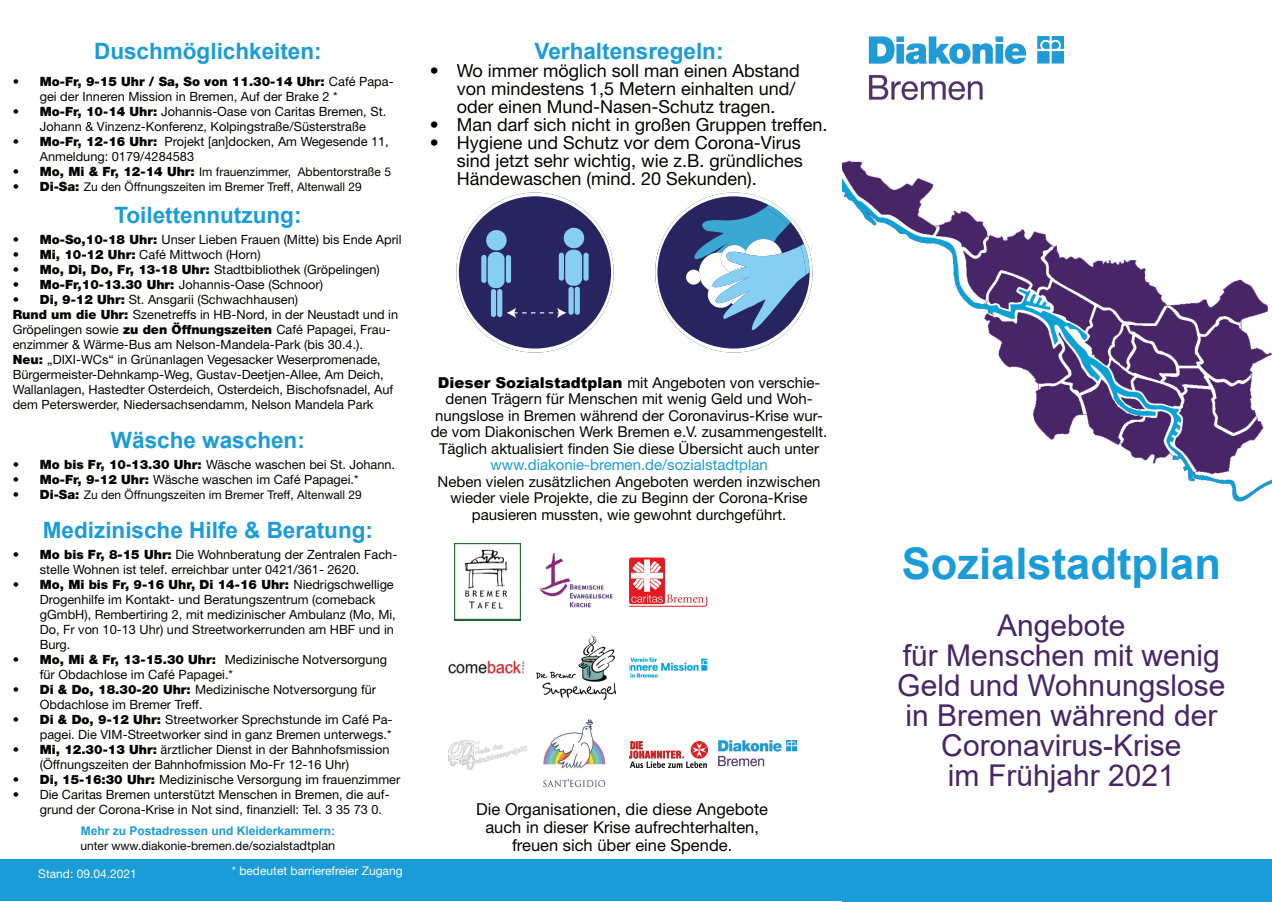
<style>
.page{position:relative;width:1272px;height:902px;background:#fff}
.page>*{position:absolute;margin:0;border:0;box-sizing:border-box;transform-origin:0 0}
.t1{font:700 43.5px "Arial";color:#1a9cd8}
.t2{font:30px/30px "Arial";color:#472566;text-align:center}
.t3{font:700 22.5px "Arial";color:#1a9cd8}
.t4{font:18px/18px "Helvetica Neue LT Std";color:#040503}
.t5{font:16.5px/18px "Helvetica Neue LT Std";color:#040503;text-align:center}
.t6{font:15px/16.5px "Helvetica Neue LT Std";color:#040503;text-align:center}
.t7{font:15px "Helvetica Neue LT Std";color:#1e9bd7}
.t8{font:12.75px/15px "Helvetica Neue LT Std";color:#040503}
.t9{font:12px "Helvetica Neue LT Std";color:#040503}
.t10{font:12px "Helvetica Neue LT Std";color:#fff}
.t11{font:700 12px "Arial";color:#1a9cd8}
.s1{font-weight:900}
.s2{font-weight:900;font-size:12.75px}
.s3{font-size:12.75px}
.s4{font-family:"Arial";font-weight:900}
</style>
<div class="page">
<img style="left:842px;top:160px;width:429px;height:342px">
<div style="left:0;top:859px;width:1271px;height:42px;background:#1a9cd8"></div>
<img style="left:868px;top:37px;width:195px;height:64px">
<svg style="left:456px;top:192px;width:157px;height:160px"></svg>
<svg style="left:655px;top:192px;width:157px;height:160px"></svg>
<div style="left:629px;top:557px;width:36px;height:47px;background:#e21a21;border-radius:2px"></div>
<svg style="left:629px;top:559px;width:78px;height:47px"></svg>
<img style="left:629px;top:657px;width:78px;height:21px">
<img style="left:539px;top:552px;width:74px;height:56px">
<img style="left:536px;top:635px;width:79px;height:64px">
<img style="left:629px;top:741px;width:78px;height:26px">
<img style="left:448px;top:740px;width:79px;height:29px">
<img style="left:454px;top:543px;width:67px;height:77px">
<img style="left:448px;top:660px;width:77px;height:14px">
<img style="left:718px;top:740px;width:78px;height:27px">
<img style="left:543px;top:719px;width:63px;height:69px">
<h3 class="t3" style="left:94px;top:35px;width:229px">Duschmöglichkeiten:</h3>
<p class="t8" style="left:40px;top:74px;width:355px;text-indent:-27px"><span class="s1">• Mo-Fr, 9-15 Uhr / Sa, So von 11.30-14 Uhr:</span> Café Papa&shy;gei der Inneren Mission in Bremen, Auf der Brake 2 *</p>
<p class="t8" style="left:13px;top:104px;width:375px;text-align:center"><span class="s1">• Mo-Fr, 10-14 Uhr:</span> Johannis-Oase von Caritas Bremen, St.<br>Johann &amp; Vinzenz-Konferenz, Kolpingstraße/Süsterstraße</p>
<p class="t8" style="left:40px;top:134px;width:350px;text-indent:-27px"><span class="s1">• Mo-Fr, 12-16 Uhr:</span> Projekt [an]docken, Am Wegesende 11,<br>Anmeldung: 0179/4284583</p>
<p class="t9" style="left:13px;top:164px;width:380px"><span class="s2">• Mo, Mi &amp; Fr, 12-14 Uhr:</span> Im frauenzimmer, Abbentorstraße 5</p>
<p class="t9" style="left:13px;top:179px;width:350px"><span class="s2">• Di-Sa:</span> Zu den Öffnungszeiten im Bremer Treff, Altenwall 29</p>
<h3 class="t3" style="left:114px;top:199px;width:189px">Toilettennutzung:</h3>
<p class="t8" style="left:13px;top:231px;width:390px"><span class="s1">• Mo-So,10-18 Uhr:</span> Unser Lieben Frauen (Mitte) bis Ende April</p>
<p class="t8" style="left:13px;top:246px;width:249px"><span class="s1">• Mi, 10-12 Uhr:</span> Café Mittwoch (Horn)</p>
<p class="t8" style="left:13px;top:261px;width:368px"><span class="s1">• Mo, Di, Do, Fr, 13-18 Uhr:</span> Stadtbibliothek (Gröpelingen)</p>
<p class="t8" style="left:13px;top:276px;width:312px"><span class="s1">• Mo-Fr,10-13.30 Uhr:</span> Johannis-Oase (Schnoor)</p>
<p class="t8" style="left:13px;top:291px;width:387px"><span class="s1">• Di, 9-12 Uhr:</span> St. Ansgarii (Schwachhausen)<br><span class="s1">Rund um die Uhr:</span> Szenetreffs in HB-Nord, in der Neustadt und in Gröpelingen sowie <span class="s1">zu den Öffnungszeiten</span> Café Papagei, Frau&shy;enzimmer &amp; Wärme-Bus am Nelson-Mandela-Park (bis 30.4.).<br><span class="s1">Neu:</span> „DIXI-WCs“ in Grünanlagen Vegesacker Weserpromenade, Bürgermeister-Dehnkamp-Weg, Gustav-Deetjen-Allee, Am Deich, Wallanlagen, Hastedter Osterdeich, Osterdeich, Bischofsnadel, Auf dem Peterswerder, Niedersachsendamm, Nelson Mandela Park</p>
<h3 class="t3" style="left:111px;top:424px;width:195px">Wäsche waschen:</h3>
<p class="t8" style="left:13px;top:456px;width:384px"><span class="s1">• Mo bis Fr, 10-13.30 Uhr:</span> Wäsche waschen bei St. Johann.</p>
<p class="t8" style="left:13px;top:471px;width:347px"><span class="s1">• Mo-Fr, 9-12 Uhr:</span> Wäsche waschen im Café Papagei.*</p>
<p class="t9" style="left:13px;top:487px;width:350px"><span class="s2">• Di-Sa:</span> Zu den Öffnungszeiten im Bremer Treff, Altenwall 29</p>
<h3 class="t3" style="left:43px;top:514px;width:332px">Medizinische Hilfe &amp; Beratung:</h3>
<p class="t8" style="left:40px;top:546px;width:359px;text-indent:-27px"><span class="s1">• Mo bis Fr, 8-15 Uhr:</span> Die Wohnberatung der Zentralen Fach&shy;stelle Wohnen ist telef. erreichbar unter 0421/361- 2620.</p>
<p class="t8" style="left:40px;top:576px;width:357px;text-indent:-27px"><span class="s1">• Mo, Mi bis Fr, 9-16 Uhr, Di 14-16 Uhr:</span> Niedrigschwellige Drogenhilfe im Kontakt- und Beratungszentrum (comeback gGmbH), Rembertiring 2, mit medizinischer Ambulanz (Mo, Mi, Do, Fr von 10-13 Uhr) und Streetworkerrunden am HBF und in Burg.</p>
<p class="t8" style="left:40px;top:651px;width:349px;text-indent:-27px"><span class="s1">• Mo, Mi &amp; Fr, 13-15.30 Uhr:</span> Medizinische Notversorgung für Obdachlose im Café Papagei.*</p>
<p class="t8" style="left:40px;top:681px;width:338px;text-indent:-27px"><span class="s1">• Di &amp; Do, 18.30-20 Uhr:</span> Medizinische Notversorgung für<br>Obdachlose im Bremer Treff.</p>
<p class="t8" style="left:13px;top:711px;width:381px;text-align:right"><span class="s1">• Di &amp; Do, 9-12 Uhr:</span> Streetworker Sprechstunde im Café Pa&shy;pagei. Die VIM-Streetworker sind in ganz Bremen unterwegs.*</p>
<p class="t8" style="left:40px;top:741px;width:351px;text-indent:-27px"><span class="s1">• Mi, 12.30-13 Uhr:</span> ärztlicher Dienst in der Bahnhofsmission (Öffnungszeiten der Bahnhofmission Mo-Fr 12-16 Uhr)</p>
<p class="t8" style="left:13px;top:771px;width:389px"><span class="s1">• Di, 15-16:30 Uhr:</span> Medizinische Versorgung im frauenzimmer</p>
<p class="t8" style="left:40px;top:786px;width:351px;text-indent:-27px">• Die Caritas Bremen unterstützt Menschen in Bremen, die auf&shy;grund der Corona-Krise in Not sind, finanziell: Tel. 3 35 73 0.</p>
<p class="t11" style="left:81px;top:822px;width:256px">Mehr zu Postadressen und Kleiderkammern:</p>
<p class="t9" style="left:80px;top:838px;width:256px">unter www.diakonie-bremen.de/sozialsta<span class="s3">dtplan</span></p>
<p class="t10" style="left:38px;top:866px;width:100px">Stand: 09.04.2021</p>
<p class="t10" style="left:232px;top:863px;width:172px">* bedeutet barrierefreier Zugang</p>
<h3 class="t3" style="left:534px;top:35px;width:190px">Verhaltensregeln:</h3>
<h3 class="t4" style="left:456px;top:61px;width:345px;text-indent:-27px">• Wo immer möglich soll man einen Abstand von mindestens 1,5 Metern einhalten und/ oder einen Mund-Nasen-Schutz tragen.</h3>
<h3 class="t4" style="left:429px;top:115px;width:399px">• Man darf sich nicht in großen Gruppen treffen.</h3>
<h3 class="t4" style="left:456px;top:133px;width:347px;text-align:justify;text-indent:-27px">• Hygiene und Schutz vor dem Corona-Virus sind jetzt sehr wichtig, wie z.B. gründliches Händewaschen (mind. 20 Sekunden).</h3>
<p class="t6" style="left:431px;top:374px;width:398px"><span class="s4">Dieser Sozialstadtplan</span> mit Angeboten von verschie&shy;denen Trägern für Menschen mit wenig Geld und Woh&shy;nungslose in Bremen während der Coronavirus-Krise wur&shy;de vom Diakonischen Werk Bremen e.V. zusammengestellt.<br>Täglich aktualisiert finden Sie diese Übersicht auch unter</p>
<p class="t7" style="left:490px;top:456px;width:279px">www.diakonie-bremen.de/sozialstadtplan</p>
<p class="t6" style="left:437px;top:473px;width:384px">Neben vielen zusätzlichen Angeboten werden inzwischen wieder viele Projekte, die zu Beginn der Corona-Krise pausieren mussten, wie gewohnt durchgeführt.</p>
<p class="t5" style="left:476px;top:800px;width:293px">Die Organisationen, die diese Angebote auch in dieser Krise aufrechterhalten, freuen sich über eine Spende.</p>
<h1 class="t1" style="left:901px;top:533px;width:321px">Sozialstadtplan</h1>
<h2 class="t2" style="left:897px;top:610px;width:329px">Angebote<br>für Menschen mit wenig<br>Geld und Wohnungslose in Bremen während der<br>Coronavirus-Krise<br>im Frühjahr 2021</h2>
</div>
